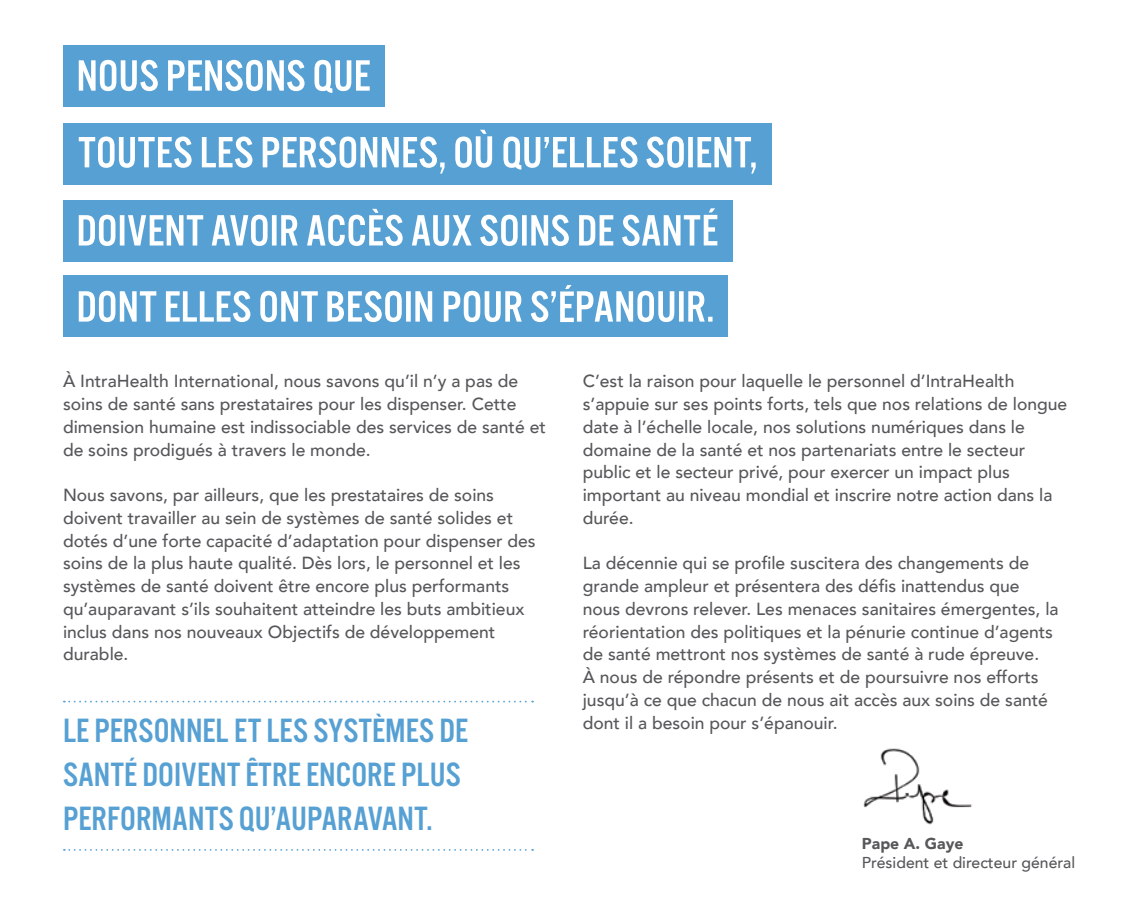
<style>
.page{position:relative;width:1134px;height:914px;background:#fff}
.page>*{position:absolute;margin:0;border:0;box-sizing:border-box;transform-origin:0 0}
.t1{font:35px/43.8px "Alternate Got No 3 D";color:#56a0d3}
.t2{font:500 17.5px/22.8px "Avenir";color:#555759}
.t3{font:500 15.75px "Avenir";color:#555759}
.t4{font:900 15.75px "Avenir";color:#555759}
</style>
<div class="page">
<img style="left:863px;top:748px;width:109px;height:77px">
<svg style="left:64px;top:700px;width:469px;height:2px"></svg>
<svg style="left:64px;top:849px;width:469px;height:1px"></svg>
<div style="left:63px;top:46px;width:322px;height:61px;background:#56a0d3"></div>
<div style="left:63px;top:123px;width:709px;height:62px;background:#56a0d3"></div>
<div style="left:63px;top:200px;width:670px;height:62px;background:#56a0d3"></div>
<svg style="left:79px;top:60px;width:291px;height:33px"></svg>
<div style="left:63px;top:275px;width:665px;height:62px;background:#56a0d3"></div>
<svg style="left:79px;top:130px;width:677px;height:44px"></svg>
<svg style="left:79px;top:208px;width:638px;height:38px"></svg>
<svg style="left:79px;top:285px;width:634px;height:37px"></svg>
<p class="t2" style="left:63px;top:369px;width:484px">À IntraHealth International, nous savons qu’il n’y a pas de soins de santé sans prestataires pour les dispenser. Cette dimension humaine est indissociable des services de santé et de soins prodigués à travers le monde.</p>
<p class="t2" style="left:63px;top:482px;width:474px">Nous savons, par ailleurs, que les prestataires de soins doivent travailler au sein de systèmes de santé solides et dotés d’une forte capacité d’adaptation pour dispenser des soins de la plus haute qualité. Dès lors, le personnel et les systèmes de santé doivent être encore plus performants qu’auparavant s’ils souhaitent atteindre les buts ambitieux inclus dans nos nouveaux Objectifs de développement durable.</p>
<h1 class="t1" style="left:63px;top:710px;width:407px">LE PERSONNEL ET LES SYSTÈMES DE<br>SANTÉ DOIVENT ÊTRE ENCORE PLUS<br>PERFORMANTS QU’AUPARAVANT.</h1>
<p class="t2" style="left:583px;top:369px;width:486px">C’est la raison pour laquelle le personnel d’IntraHealth s’appuie sur ses points forts, tels que nos relations de longue date à l’échelle locale, nos solutions numériques dans le domaine de la santé et nos partenariats entre le secteur public et le secteur privé, pour exercer un impact plus important au niveau mondial et inscrire notre action dans la durée.</p>
<p class="t2" style="left:583px;top:551px;width:477px">La décennie qui se profile suscitera des changements de grande ampleur et présentera des défis inattendus que nous devrons relever. Les menaces sanitaires émergentes, la réorientation des politiques et la pénurie continue d’agents de santé mettront nos systèmes de santé à rude épreuve.<br>À nous de répondre présents et de poursuivre nos efforts jusqu’à ce que chacun de nous ait accès aux soins de santé dont il a besoin pour s’épanouir.</p>
<p class="t4" style="left:862px;top:830px;width:103px">Pape A. Gaye</p>
<p class="t3" style="left:862px;top:849px;width:215px">Président et directeur général</p>
</div>
